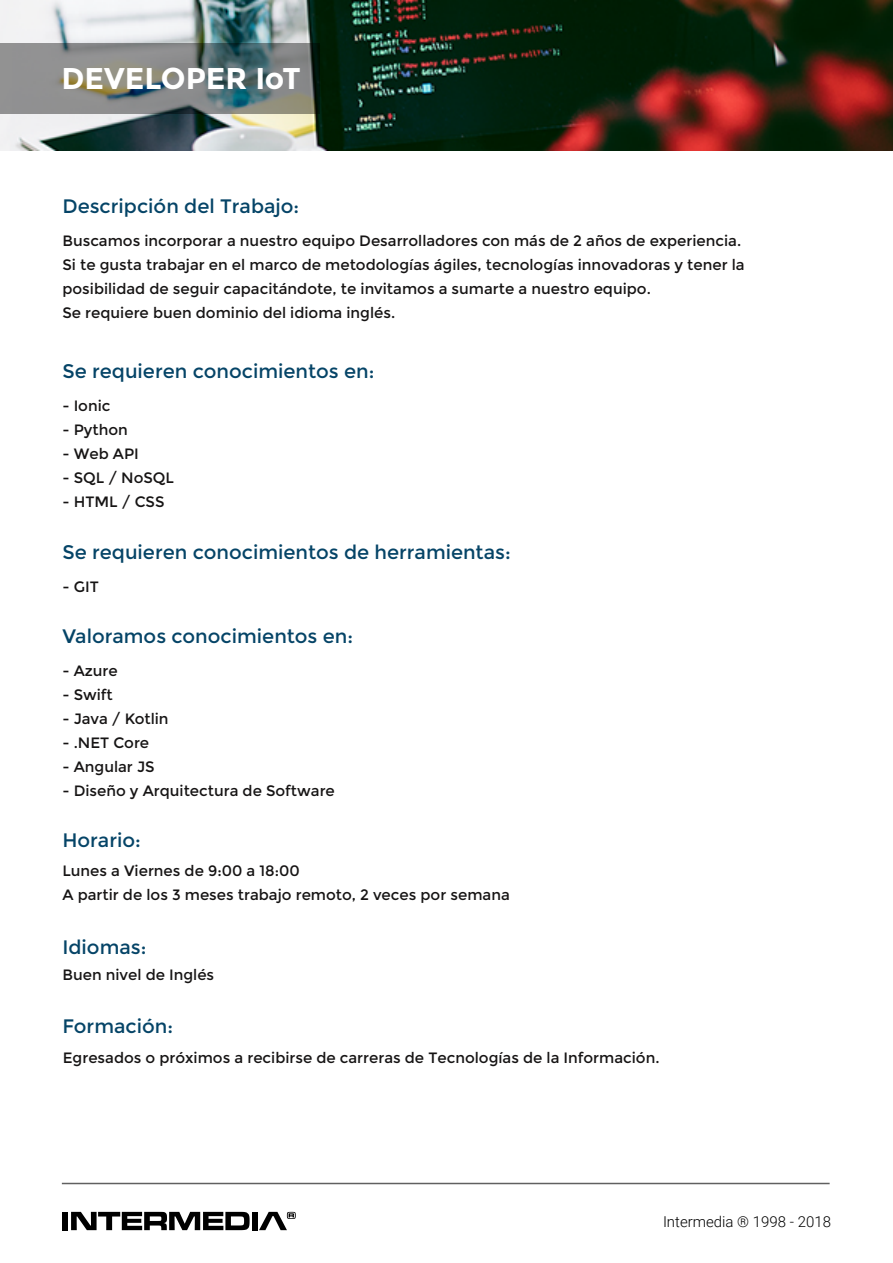
<style>
.page{position:relative;width:893px;height:1263px;background:#fff}
.page>*{position:absolute;margin:0;border:0;box-sizing:border-box;transform-origin:0 0}
.t1{font:700 30px "Montserrat";color:#fff}
.t2{font:19.5px "Montserrat";color:#054467}
.t3{font:15px/24px "Montserrat";color:#161414}
.t4{font:300 15px "Roboto";color:#000}
</style>
<div class="page">
<div style="left:62px;top:1212px;width:6px;height:18px;background:#000"></div>
<svg style="left:71px;top:1212px;width:179px;height:18px"></svg>
<div style="left:252px;top:1212px;width:6px;height:18px;background:#000"></div>
<svg style="left:259px;top:1212px;width:37px;height:18px"></svg>
<img style="left:0;top:0;width:893px;height:150px">
<hr style="left:62px;top:1183px;width:768px;height:1px;background:#606060">
<svg style="left:0;top:43px;width:319px;height:71px;background:#79807e"></svg>
<h1 class="t1" style="left:61px;top:61px;width:241px">DEVELOPER IoT</h1>
<h2 class="t2" style="left:62px;top:195px;width:238px">Descripción del Trabajo:</h2>
<p class="t3" style="left:62px;top:229px;width:684px">Buscamos incorporar a nuestro equipo Desarrolladores con más de 2 años de experiencia.<br>Si te gusta trabajar en el marco de metodologías ágiles, tecnologías innovadoras y tener la posibilidad de seguir capacitándote, te invitamos a sumarte a nuestro equipo.<br>Se requiere buen dominio del idioma inglés.</p>
<h2 class="t2" style="left:62px;top:360px;width:313px">Se requieren conocimientos en:</h2>
<p class="t3" style="left:62px;top:394px;width:50px">- Ionic</p>
<p class="t3" style="left:62px;top:418px;width:67px">- Python</p>
<p class="t3" style="left:62px;top:442px;width:78px">- Web API</p>
<p class="t3" style="left:62px;top:466px;width:113px">- SQL / NoSQL</p>
<p class="t3" style="left:62px;top:490px;width:104px">- HTML / CSS</p>
<h2 class="t2" style="left:62px;top:541px;width:450px">Se requieren conocimientos de herramientas:</h2>
<p class="t3" style="left:62px;top:575px;width:38px">- GIT</p>
<h2 class="t2" style="left:62px;top:625px;width:292px">Valoramos conocimientos en:</h2>
<p class="t3" style="left:62px;top:659px;width:57px">- Azure</p>
<p class="t3" style="left:62px;top:683px;width:52px">- Swift</p>
<p class="t3" style="left:62px;top:707px;width:108px">- Java / Kotlin</p>
<p class="t3" style="left:62px;top:731px;width:88px">- .NET Core</p>
<p class="t3" style="left:62px;top:755px;width:94px">- Angular JS</p>
<p class="t3" style="left:62px;top:779px;width:274px">- Diseño y Arquitectura de Software</p>
<h2 class="t2" style="left:62px;top:828px;width:80px">Horario:</h2>
<p class="t3" style="left:62px;top:859px;width:449px">Lunes a Viernes de 9:00 a 18:00<br>A partir de los 3 meses trabajo remoto, 2 veces por semana</p>
<h2 class="t2" style="left:62px;top:936px;width:86px">Idiomas:</h2>
<p class="t3" style="left:62px;top:963px;width:153px">Buen nivel de Inglés</p>
<h2 class="t2" style="left:62px;top:1015px;width:112px">Formación:</h2>
<p class="t3" style="left:63px;top:1046px;width:598px">Egresados o próximos a recibirse de carreras de Tecnologías de la Información.</p>
<p class="t4" style="left:663px;top:1211px;width:170px">Intermedia ® 1998 - 2018</p>
</div>
